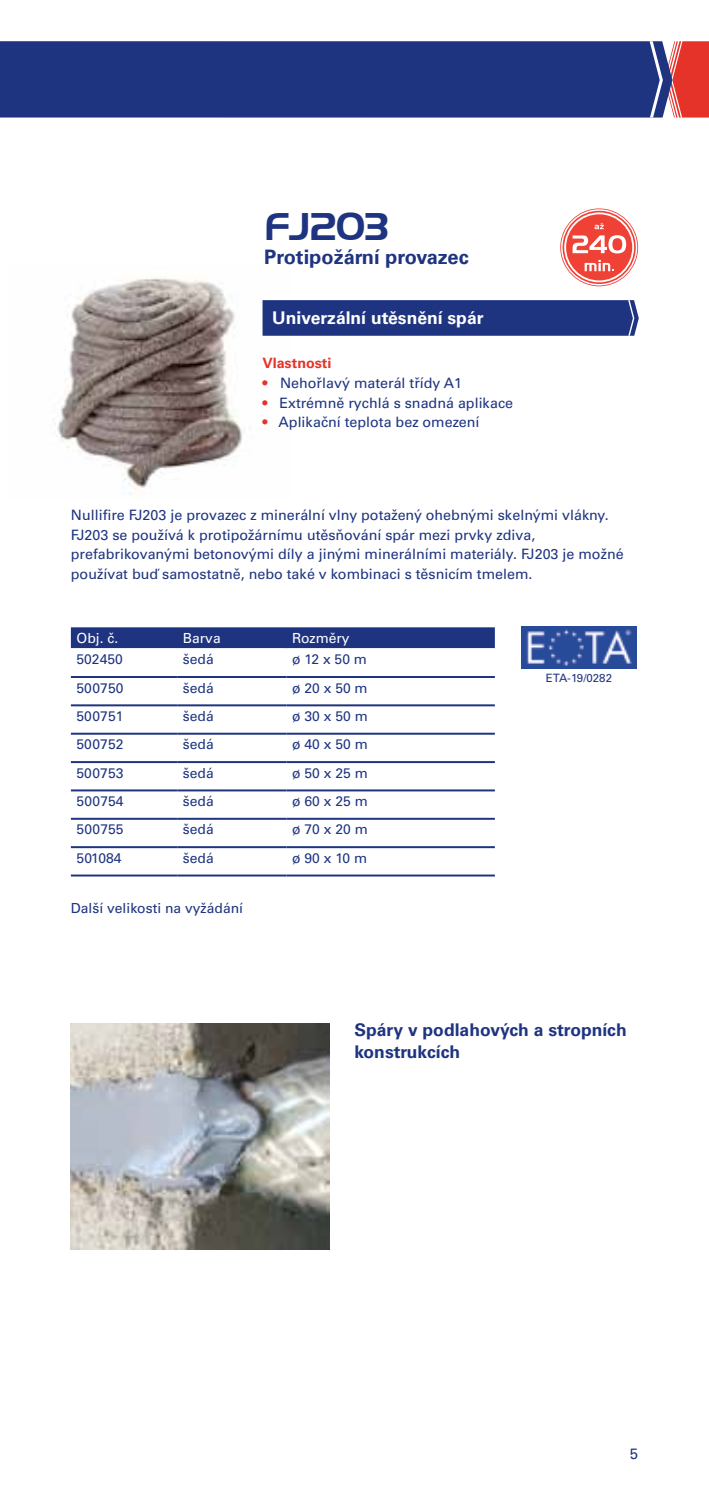
<style>
.page{position:relative;width:709px;height:1489px;background:#fff}
.page>*{position:absolute;margin:0;border:0;box-sizing:border-box;transform-origin:0 0}
.t1{font:37.5px "Handel Gothic BT";color:#1e3480}
.t2{font:700 20px "Univers Com 65";color:#1e3480}
.t3{font:700 17.5px/22.5px "Univers LTCYR 65";color:#1e3480}
.t4{font:700 17.5px "Univers LTCYR 65";color:#fff}
.t5{font:15px "Univers LTCYR 55 Roman";color:#1e3480}
.t6{font:14.25px/19.8px "Univers LTCYR 55 Roman";color:#1e3480}
.t7{font:700 14.25px "Univers LTCYR 65";color:#e63329}
.t8{font:14px "Univers LTCYR 55 Roman";color:#1e3480}
.t9{font:14px "Univers LTCYR 55 Roman";color:#fff}
.t10{font:11.5px "Univers LTCYR 55 Roman";color:#1e3480}
.s1{color:#e63329}
</style>
<div class="page">
<div style="left:0;top:41px;width:649px;height:77px;background:#1e3480"></div>
<svg style="left:649px;top:41px;width:60px;height:77px;background:#b75764"></svg>
<img style="left:54px;top:278px;width:188px;height:216px">
<div style="left:262px;top:300px;width:376px;height:36px;background:#1e3480"></div>
<div style="left:71px;top:627px;width:424px;height:21px;background:#1e3480"></div>
<hr style="left:71px;top:676px;width:106px;height:2px;background:#1e3480">
<hr style="left:177px;top:676px;width:109px;height:2px;background:#1e3480">
<hr style="left:286px;top:676px;width:209px;height:2px;background:#1e3480">
<hr style="left:71px;top:704px;width:106px;height:2px;background:#1e3480">
<hr style="left:177px;top:704px;width:109px;height:2px;background:#1e3480">
<hr style="left:286px;top:704px;width:209px;height:2px;background:#1e3480">
<hr style="left:71px;top:732px;width:106px;height:2px;background:#1e3480">
<hr style="left:177px;top:732px;width:109px;height:2px;background:#1e3480">
<hr style="left:286px;top:732px;width:209px;height:2px;background:#1e3480">
<hr style="left:71px;top:761px;width:106px;height:2px;background:#1e3480">
<hr style="left:177px;top:761px;width:109px;height:2px;background:#1e3480">
<hr style="left:286px;top:761px;width:209px;height:2px;background:#1e3480">
<hr style="left:71px;top:789px;width:106px;height:2px;background:#1e3480">
<hr style="left:177px;top:789px;width:109px;height:2px;background:#1e3480">
<hr style="left:286px;top:789px;width:209px;height:2px;background:#1e3480">
<hr style="left:71px;top:817px;width:106px;height:2px;background:#1e3480">
<hr style="left:177px;top:817px;width:109px;height:2px;background:#1e3480">
<hr style="left:286px;top:817px;width:209px;height:2px;background:#1e3480">
<hr style="left:71px;top:846px;width:106px;height:2px;background:#1e3480">
<hr style="left:177px;top:846px;width:109px;height:2px;background:#1e3480">
<hr style="left:286px;top:846px;width:209px;height:2px;background:#1e3480">
<hr style="left:71px;top:874px;width:106px;height:2px;background:#1e3480">
<hr style="left:177px;top:874px;width:109px;height:2px;background:#1e3480">
<hr style="left:286px;top:874px;width:209px;height:2px;background:#1e3480">
<img style="left:71px;top:1023px;width:259px;height:226px">
<svg style="left:560px;top:208px;width:78px;height:78px"></svg>
<img style="left:521px;top:626px;width:115px;height:43px">
<h1 class="t1" style="left:264px;top:204px;width:126px">FJ203</h1>
<h2 class="t2" style="left:264px;top:245px;width:206px">Protipožární provazec</h2>
<p class="t4" style="left:272px;top:306px;width:213px">Univerzální utěsnění spár</p>
<p class="t7" style="left:262px;top:353px;width:71px">Vlastnosti</p>
<p class="t6" style="left:262px;top:372px;width:201px"><span class="s1">•</span> Nehořlavý materál třídy A1</p>
<p class="t6" style="left:262px;top:392px;width:252px"><span class="s1">•</span> Extrémně rychlá s snadná aplikace</p>
<p class="t6" style="left:262px;top:412px;width:219px"><span class="s1">•</span> Aplikační teplota bez omezení</p>
<p class="t6" style="left:71px;top:504px;width:554px">Nullifire FJ203 je provazec z minerální vlny potažený ohebnými skelnými vlákny.<br>FJ203 se používá k protipožárnímu utěsňování spár mezi prvky zdiva, prefabrikovanými betonovými díly a jinými minerálními materiály. FJ203 je možné používat buď samostatně, nebo také v kombinaci s těsnicím tmelem.</p>
<p class="t9" style="left:76px;top:628px;width:43px">Obj. č.</p>
<p class="t9" style="left:183px;top:628px;width:39px">Barva</p>
<p class="t9" style="left:292px;top:628px;width:59px">Rozměry</p>
<p class="t8" style="left:77px;top:649px;width:48px">502450</p>
<p class="t8" style="left:183px;top:649px;width:32px">šedá</p>
<p class="t8" style="left:292px;top:649px;width:76px">ø 12 x 50 m</p>
<p class="t8" style="left:77px;top:678px;width:48px">500750</p>
<p class="t8" style="left:183px;top:678px;width:32px">šedá</p>
<p class="t8" style="left:292px;top:678px;width:77px">ø 20 x 50 m</p>
<p class="t8" style="left:77px;top:706px;width:48px">500751</p>
<p class="t8" style="left:183px;top:706px;width:32px">šedá</p>
<p class="t8" style="left:292px;top:706px;width:77px">ø 30 x 50 m</p>
<p class="t8" style="left:77px;top:734px;width:48px">500752</p>
<p class="t8" style="left:183px;top:734px;width:32px">šedá</p>
<p class="t8" style="left:292px;top:734px;width:77px">ø 40 x 50 m</p>
<p class="t8" style="left:77px;top:763px;width:48px">500753</p>
<p class="t8" style="left:183px;top:763px;width:32px">šedá</p>
<p class="t8" style="left:292px;top:763px;width:77px">ø 50 x 25 m</p>
<p class="t8" style="left:77px;top:791px;width:48px">500754</p>
<p class="t8" style="left:183px;top:791px;width:32px">šedá</p>
<p class="t8" style="left:292px;top:791px;width:77px">ø 60 x 25 m</p>
<p class="t8" style="left:77px;top:819px;width:48px">500755</p>
<p class="t8" style="left:183px;top:819px;width:32px">šedá</p>
<p class="t8" style="left:292px;top:819px;width:77px">ø 70 x 20 m</p>
<p class="t8" style="left:77px;top:848px;width:46px">501084</p>
<p class="t8" style="left:183px;top:848px;width:32px">šedá</p>
<p class="t8" style="left:292px;top:848px;width:76px">ø 90 x 10 m</p>
<p class="t8" style="left:71px;top:898px;width:174px">Další velikosti na vyžádání</p>
<p class="t10" style="left:546px;top:670px;width:68px">ETA-19/0282</p>
<p class="t3" style="left:354px;top:1017px;width:274px">Spáry v podlahových a stropních konstrukcích</p>
<p class="t5" style="left:629px;top:1442px;width:10px">5</p>
</div>
